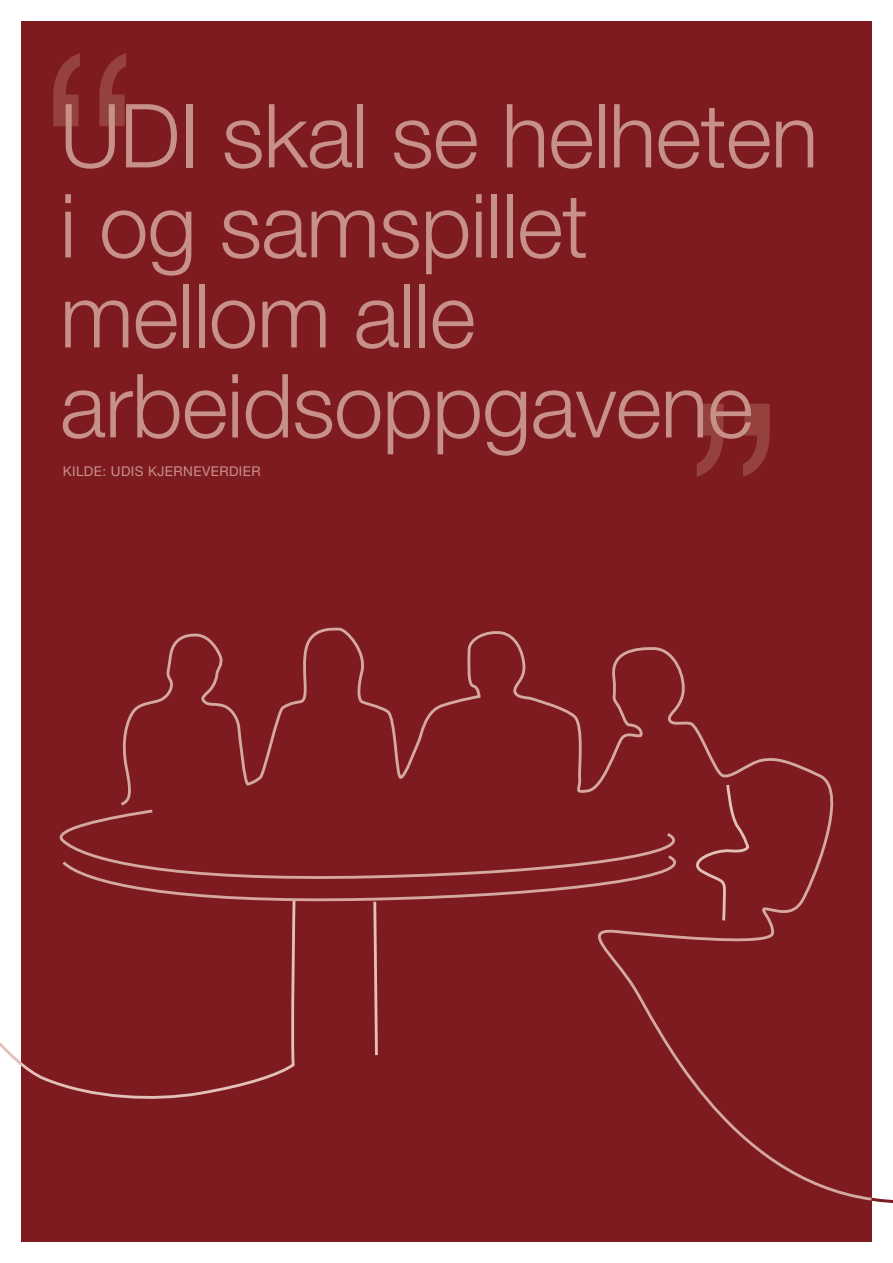
<style>
.page{position:relative;width:893px;height:1263px;background:#fff}
.page>*{position:absolute;margin:0;border:0;box-sizing:border-box;transform-origin:0 0}
.t1{font:300 300px "Helvetica Neue";color:#95423e}
.t2{font:300 88.5px/90px "Helvetica Neue";letter-spacing:-.01em;color:#c79189}
.t3{font:13.5px "Helvetica Neue";letter-spacing:.03em;color:#c79189}
</style>
<div class="page">
<div style="left:21px;top:21px;width:851px;height:1221px;background:#7e1b21"></div>
<svg style="left:122px;top:627px;width:746px;height:573px"></svg>
<svg style="left:0;top:782px;width:751px;height:322px"></svg>
<svg style="left:868px;top:1197px;width:25px;height:6px"></svg>
<h1 class="t1" style="left:34px;top:-23px;width:113px">“</h1>
<p class="t2" style="left:60px;top:89px;width:760px">udi skal se helheten i og samspillet mellom alle arbeidsoppgavene</p>
<p class="t3" style="left:63px;top:463px;width:199px">KILDE: UDIS KJERNEVERDIER</p>
<h1 class="t1" style="left:678px;top:328px;width:112px">”</h1>
</div>
